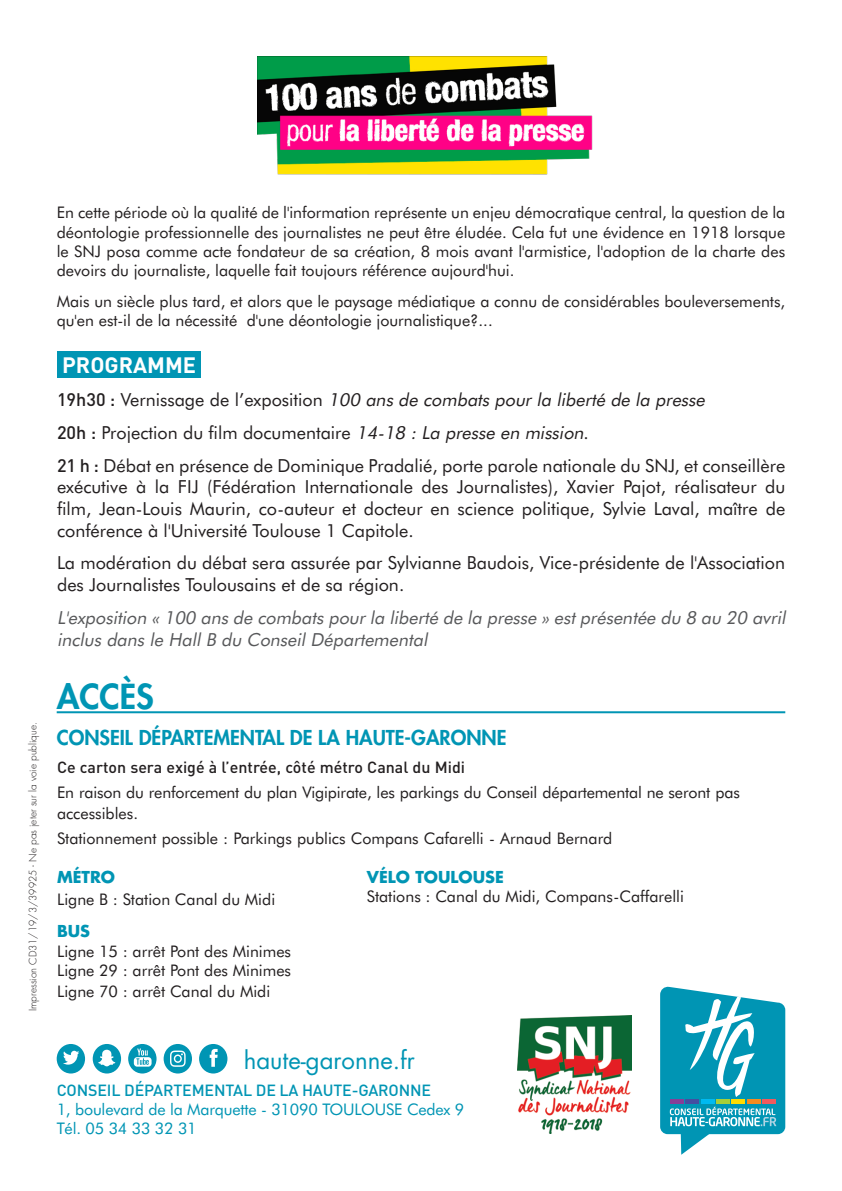
<style>
.page{position:relative;width:842px;height:1191px;background:#fff}
.page>*{position:absolute;margin:0;border:0;box-sizing:border-box;transform-origin:0 0}
.t1{font:800 33.6px "Futura Std";color:#0095b4}
.t2{font:24px "Futura Std";color:#0095b4}
.Date_et_heures{font:700 22px "DIN";color:#fff}
.t3{font:800 20px "Futura Std";color:#0095b4}
.Date_et_heures-2{font:18px/21.6px "Futura BT";color:#231f20;text-align:justify}
.Date_et_heures-3{font:italic 18px/21.6px "Futura BT";color:#57585a}
.Date_et_heures-4{font:italic 18px "Futura BT";color:#231f20}
.Date_et_heures-5{font:16px/19.2px "Futura BT";color:#231f20;text-align:justify}
.Invit_Confirm_B_G{font:16px "Futura BT";color:#231f20}
.t4{font:16px "Futura BT";letter-spacing:-.01em;color:#0095b4}
.Invit_Confirm_B_G-2{font:500 16px "DIN";color:#231f20}
.t5{font:500 16px "DIN";letter-spacing:-.01em;color:#0095b4}
.t6{font:700 16px "Futura Std";color:#0095b4}
.t7{font:300 10px "Futura Std";color:#231f20}
.s1{font-family:"DIN";font-weight:500;font-style:normal}
.s2{font-style:normal}
.s3{font-family:"DIN";font-weight:500}
.s4{font-style:italic}
</style>
<div class="page">
<svg style="left:660px;top:986px;width:125px;height:168px"></svg>
<hr style="left:57px;top:711px;width:728px;height:2px;background:#0095b4">
<svg style="left:57px;top:1044px;width:28px;height:29px"></svg>
<svg style="left:199px;top:1044px;width:28px;height:29px"></svg>
<svg style="left:128px;top:1044px;width:29px;height:29px"></svg>
<svg style="left:164px;top:1044px;width:28px;height:29px"></svg>
<svg style="left:93px;top:1044px;width:28px;height:29px"></svg>
<div style="left:57px;top:352px;width:143px;height:26px;background:#0095b4"></div>
<img style="left:258px;top:57px;width:335px;height:118px">
<img style="left:518px;top:1015px;width:114px;height:118px">
<p class="t7" style="left:27px;top:1011px;width:290px;rotate:-90deg">Impression CD31/19/3/39925 - Ne pas jeter sur la voie publique.</p>
<p class="Date_et_heures-5" style="left:57px;top:203px;width:730px">En cette période où la qualité de l'information représente un enjeu démocratique central, la question de la déontologie professionnelle des journalistes ne peut être éludée. Cela fut une évidence en 1918 lorsque le SNJ posa comme acte fondateur de sa création, 8 mois avant l'armistice, l'adoption de la charte des devoirs du journaliste, laquelle fait toujours référence aujourd'hui.</p>
<p class="Date_et_heures-5" style="left:57px;top:291px;width:730px">Mais un siècle plus tard, et alors que le paysage médiatique a connu de considérables bouleversements, qu'en est-il de la nécessité d'une déontologie journalistique?...</p>
<p class="Date_et_heures" style="left:62px;top:350px;width:136px">PROGRAMME</p>
<p class="Date_et_heures-4" style="left:57px;top:388px;width:653px"><span class="s1">1 9 h 3 0 :</span> <span class="s2">Ve rn i ssa g e d e l ’ expos iti o n</span> 100 ans de combats pour la liberté de la presse</p>
<p class="Date_et_heures-2" style="left:57px;top:421px;width:533px"><span class="s3">20h :</span> Projection du film documentaire <span class="s4">14-18: La presse en mission</span>.</p>
<p class="Date_et_heures-2" style="left:57px;top:454px;width:730px"><span class="s3">21 h :</span> Débat en présence de Dominique Pradalié, porte parole nationale du SNJ, et conseillère exécutive à la FIJ (Fédération Internationale des Journalistes), Xavier Pajot, réalisateur du film, Jean-Louis Maurin, co-auteur et docteur en science politique, Sylvie Laval, maître de conférence à l'Université Toulouse 1 Capitole.</p>
<p class="Date_et_heures-2" style="left:57px;top:552px;width:730px">La modération du débat sera assurée par Sylvianne Baudois, Vice-présidente de l'Association des Journalistes Toulousains et de sa région.</p>
<p class="Date_et_heures-3" style="left:57px;top:606px;width:734px">L'exposition « 100 ans de combats pourla liberté de la presse » estprésentée du 8 au 20 avril inclus dans le Hall B du Conseil Départemental</p>
<p class="t1" style="left:57px;top:675px;width:99px">ACCÈS</p>
<p class="t3" style="left:57px;top:725px;width:451px">CONSEIL DÉPARTEMENTAL DE LA HAUTE-GARONNE</p>
<p class="Invit_Confirm_B_G-2" style="left:57px;top:756px;width:409px">Ce carton sera exigé à l’entrée, côté métro Canal du Midi</p>
<p class="Invit_Confirm_B_G" style="left:57px;top:782px;width:685px">En raison du renforcement du plan Vigipirate, les parkings du Conseil départemental ne seront pas</p>
<p class="Invit_Confirm_B_G" style="left:57px;top:804px;width:83px">accessibles.</p>
<p class="Invit_Confirm_B_G" style="left:57px;top:828px;width:557px">Stationnement possible : Parkings publics Compans Cafarelli - Arnaud Bernard</p>
<p class="t6" style="left:57px;top:866px;width:60px">MÉTRO</p>
<p class="Date_et_heures-5" style="left:57px;top:889px;width:220px">Ligne B : Station Canal du Midi</p>
<p class="t6" style="left:57px;top:920px;width:35px">BUS</p>
<p class="Date_et_heures-5" style="left:57px;top:941px;width:236px">Ligne 15 : arrêt Pont des Minimes</p>
<p class="Date_et_heures-5" style="left:57px;top:960px;width:236px">Ligne 29 : arrêt Pont des Minimes</p>
<p class="Date_et_heures-5" style="left:57px;top:982px;width:215px">Ligne 70 : arrêt Canal du Midi</p>
<p class="t6" style="left:367px;top:866px;width:138px">VÉLO TOULOUSE</p>
<p class="Date_et_heures-5" style="left:367px;top:886px;width:319px">Stations : Canal du Midi, Compans-Caffarelli</p>
<p class="t2" style="left:244px;top:1044px;width:173px">haute-garonne.fr</p>
<p class="t5" style="left:57px;top:1079px;width:376px">CONSEIL DÉPARTEMENTAL DE LA HAUTE-GARONNE</p>
<p class="t4" style="left:57px;top:1099px;width:409px">1, boulevard de la Marquette - 31090 TOULOUSE Cedex 9</p>
<p class="t4" style="left:57px;top:1118px;width:142px">Tél. 05 34 33 32 31</p>
</div>
